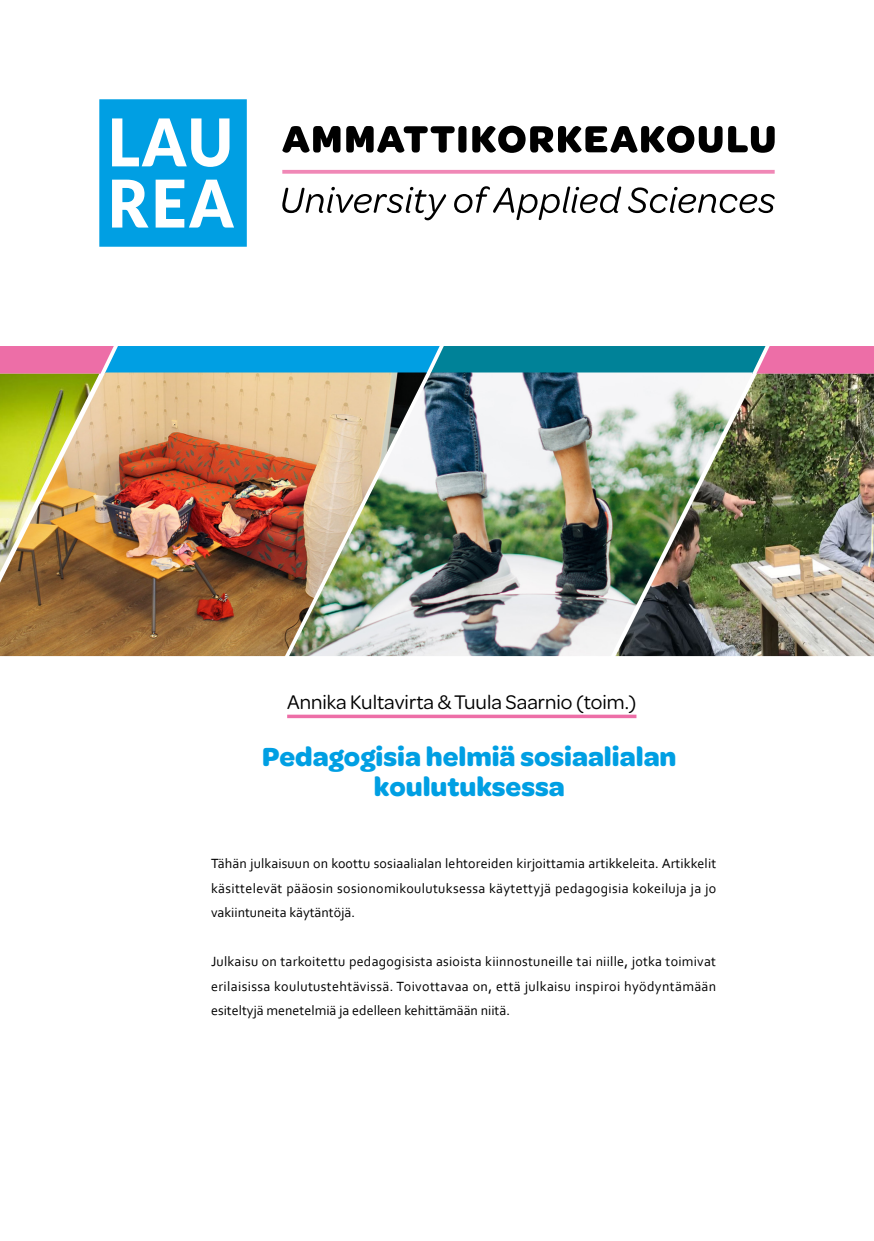
<style>
.page{position:relative;width:874px;height:1241px;background:#fff}
.page>*{position:absolute;margin:0;border:0;box-sizing:border-box;transform-origin:0 0}
.t1{font:700 28px/29.8px "Omnes";color:#009fe3;text-align:center}
.t2{font:21px "Omnes";color:#000}
.t3{font:14px/24.5px "Corbel";color:#000;text-align:justify}
</style>
<div class="page">
<svg style="left:0;top:346px;width:873px;height:27px;background:#3f89b8"></svg>
<div style="left:99px;top:99px;width:148px;height:148px;background:#009fe3"></div>
<svg style="left:112px;top:118px;width:117px;height:49px"></svg>
<svg style="left:112px;top:180px;width:36px;height:47px"></svg>
<svg style="left:155px;top:180px;width:79px;height:47px"></svg>
<svg style="left:282px;top:186px;width:492px;height:34px"></svg>
<svg style="left:282px;top:126px;width:492px;height:27px"></svg>
<svg style="left:282px;top:170px;width:492px;height:4px;background:#f191bb"></svg>
<img style="left:0;top:372px;width:289px;height:284px">
<img style="left:0;top:373px;width:99px;height:199px">
<img style="left:289px;top:372px;width:463px;height:284px">
<svg style="left:287px;top:714px;width:349px;height:4px"></svg>
<img style="left:615px;top:373px;width:258px;height:283px">
<h2 class="t2" style="left:287px;top:688px;width:350px">Annika Kultavirta &amp; Tuula Saarnio (toim.)</h2>
<h1 class="t1" style="left:262px;top:740px;width:416px">Pedagogisia helmiä sosiaalialan koulutuksessa</h1>
<p class="t3" style="left:211px;top:850px;width:506px">Tähän julkaisuun on koottu sosiaalialan lehtoreiden kirjoittamia artikkeleita. Artikkelit käsittelevät pääosin sosionomikoulutuksessa käytettyjä pedagogisia kokeiluja ja jo vakiintuneita käytäntöjä.</p>
<p class="t3" style="left:211px;top:948px;width:506px">Julkaisu on tarkoitettu pedagogisista asioista kiinnostuneille tai niille, jotka toimivat erilaisissa koulutustehtävissä. Toivottavaa on, että julkaisu inspiroi hyödyntämään esiteltyjä menetelmiä ja edelleen kehittämään niitä.</p>
</div>
